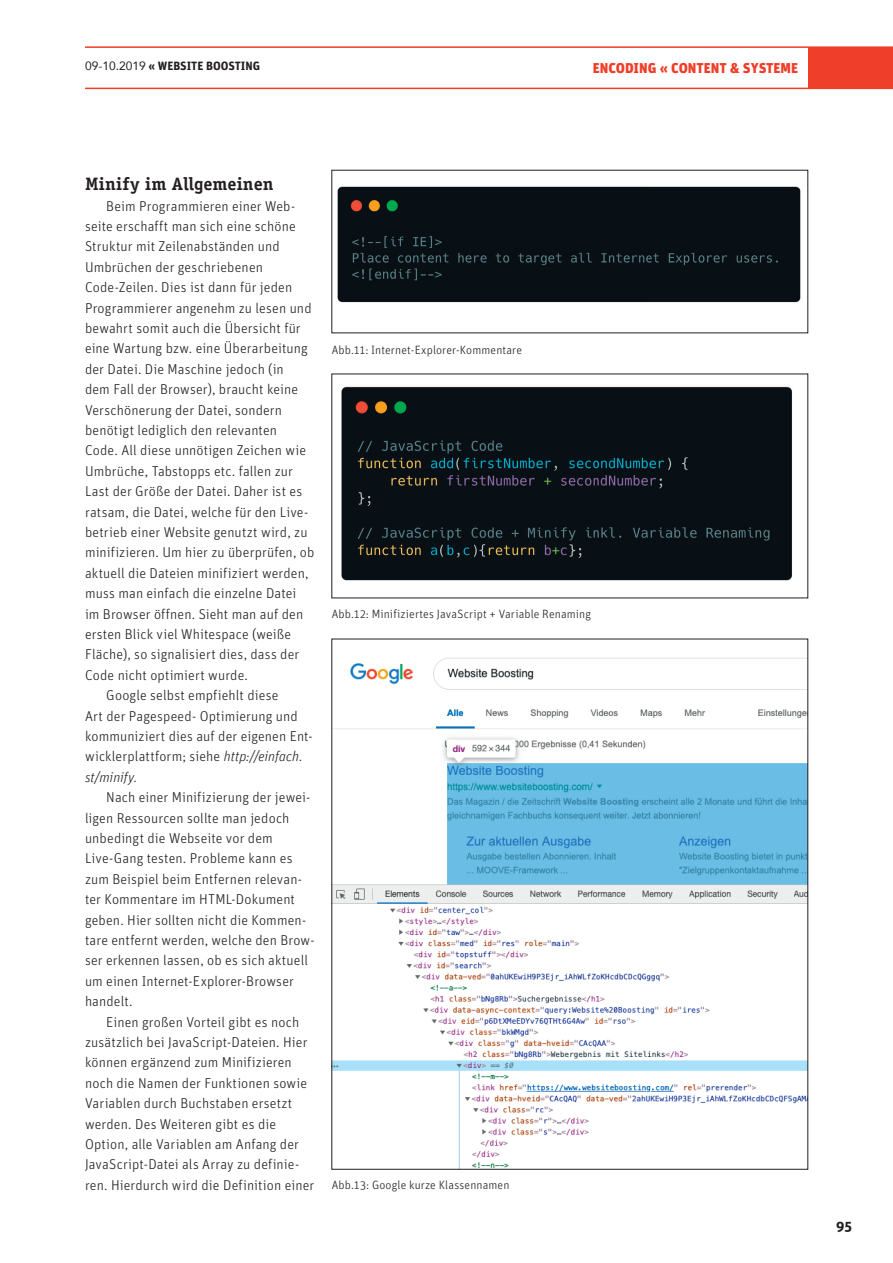
<style>
.page{position:relative;width:893px;height:1263px;background:#fff}
.page>*{position:absolute;margin:0;border:0;box-sizing:border-box;transform-origin:0 0}
.t1{font:700 18px "Officina Serif Std";letter-spacing:.005em;color:#231f20}
.t2{font:300 14.25px/20.4px "Unit";letter-spacing:.01em;color:#231f20}
.t3{font:900 14.25px "Unit";color:#ef3e29}
.t4{font:italic 300 14.25px "Unit";color:#231f20}
.t5{font:700 14.25px "Unit";color:#231f20}
.t6{font:300 12px "Unit";letter-spacing:.01em;color:#231f20}
.t7{font:700 12px "Unit";color:#231f20}
.s1{font-family:"Avenir";font-weight:400}
.s2{font-style:italic}
</style>
<div class="page">
<div style="left:808px;top:47px;width:85px;height:41px;background:#ef3e29"></div>
<hr style="left:85px;top:46px;width:808px;height:2px;background:#ef3e29">
<hr style="left:85px;top:88px;width:808px;height:1px;background:#ef3e29">
<img style="left:337px;top:186px;width:464px;height:117px">
<img style="left:341px;top:386px;width:451px;height:195px">
<img style="left:334px;top:657px;width:472px;height:510px">
<p class="t7" style="left:85px;top:59px;width:177px"><span class="s1">09-10.2019</span> « WEBSITE BOOSTING</p>
<p class="t3" style="left:593px;top:59px;width:207px">ENCODING « CONTENT &amp; SYSTEME</p>
<p class="t1" style="left:85px;top:173px;width:190px">Minify im Allgemeinen</p>
<p class="t2" style="left:106px;top:195px;width:190px">Beim Programmieren einer Web-</p>
<p class="t2" style="left:85px;top:216px;width:212px">seite erschafft man sich eine schöne</p>
<p class="t2" style="left:85px;top:236px;width:196px">Struktur mit Zeilenabständen und</p>
<p class="t2" style="left:85px;top:257px;width:179px">Umbrüchen der geschriebenen</p>
<p class="t2" style="left:85px;top:277px;width:209px">Code-Zeilen. Dies ist dann für jeden</p>
<p class="t2" style="left:85px;top:297px;width:228px">Programmierer angenehm zu lesen und</p>
<p class="t2" style="left:85px;top:318px;width:217px">bewahrt somit auch die Übersicht für</p>
<p class="t2" style="left:85px;top:338px;width:224px">eine Wartung bzw. eine Überarbeitung</p>
<p class="t2" style="left:85px;top:359px;width:200px">der Datei. Die Maschine jedoch (in</p>
<p class="t2" style="left:85px;top:379px;width:215px">dem Fall der Browser), braucht keine</p>
<p class="t2" style="left:85px;top:399px;width:199px">Verschönerung der Datei, sondern</p>
<p class="t2" style="left:85px;top:420px;width:194px">benötigt lediglich den relevanten</p>
<p class="t2" style="left:85px;top:440px;width:223px">Code. All diese unnötigen Zeichen wie</p>
<p class="t2" style="left:85px;top:461px;width:209px">Umbrüche, Tabstopps etc. fallen zur</p>
<p class="t2" style="left:85px;top:481px;width:219px">Last der Größe der Datei. Daher ist es</p>
<p class="t2" style="left:85px;top:501px;width:225px">ratsam, die Datei, welche für den Live-</p>
<p class="t2" style="left:85px;top:522px;width:224px">betrieb einer Website genutzt wird, zu</p>
<p class="t2" style="left:85px;top:542px;width:231px">minifizieren. Um hier zu überprüfen, ob</p>
<p class="t2" style="left:85px;top:562px;width:225px">aktuell die Dateien minifiziert werden,</p>
<p class="t2" style="left:85px;top:583px;width:213px">muss man einfach die einzelne Datei</p>
<p class="t2" style="left:85px;top:603px;width:220px">im Browser öffnen. Sieht man auf den</p>
<p class="t2" style="left:85px;top:624px;width:208px">ersten Blick viel Whitespace (weiße</p>
<p class="t2" style="left:85px;top:644px;width:216px">Fläche), so signalisiert dies, dass der</p>
<p class="t2" style="left:85px;top:664px;width:165px">Code nicht optimiert wurde.</p>
<p class="t2" style="left:106px;top:685px;width:174px">Google selbst empfiehlt diese</p>
<p class="t2" style="left:85px;top:705px;width:214px">Art der Pagespeed- Optimierung und</p>
<p class="t2" style="left:85px;top:726px;width:229px">kommuniziert dies auf der eigenen Ent-</p>
<p class="t2" style="left:85px;top:746px;width:219px">wicklerplattform; siehe <span class="s2">http://einfach.</span></p>
<p class="t4" style="left:85px;top:769px;width:54px">st/minify.</p>
<p class="t2" style="left:85px;top:787px;width:231px;text-indent:21px">Nach einer Minifizierung der jewei&shy;ligen Ressourcen sollte man jedoch unbedingt die Webseite vor dem Live-Gang testen. Probleme kann es zum Beispiel beim Entfernen relevan&shy;ter Kommentare im HTML-Dokument geben. Hier sollten nicht die Kommen&shy;tare entfernt werden, welche den Brow&shy;ser erkennen lassen, ob es sich aktuell um einen Internet-Explorer-Browser handelt.</p>
<p class="t2" style="left:85px;top:1011px;width:231px;text-indent:21px">Einen großen Vorteil gibt es noch zusätzlich bei JavaScript-Dateien. Hier können ergänzend zum Minifizieren noch die Namen der Funktionen sowie Variablen durch Buchstaben ersetzt werden. Des Weiteren gibt es die Option, alle Variablen am Anfang der JavaScript-Datei als Array zu definie&shy;ren. Hierdurch wird die Definition einer</p>
<p class="t6" style="left:332px;top:343px;width:192px">Abb.11: Internet-Explorer-Kommentare</p>
<p class="t6" style="left:332px;top:607px;width:261px">Abb.12: Minifiziertes JavaScript + Variable Renaming</p>
<p class="t6" style="left:332px;top:1178px;width:179px">Abb.13: Google kurze Klassennamen</p>
<p class="t5" style="left:836px;top:1216px;width:18px">95</p>
</div>
